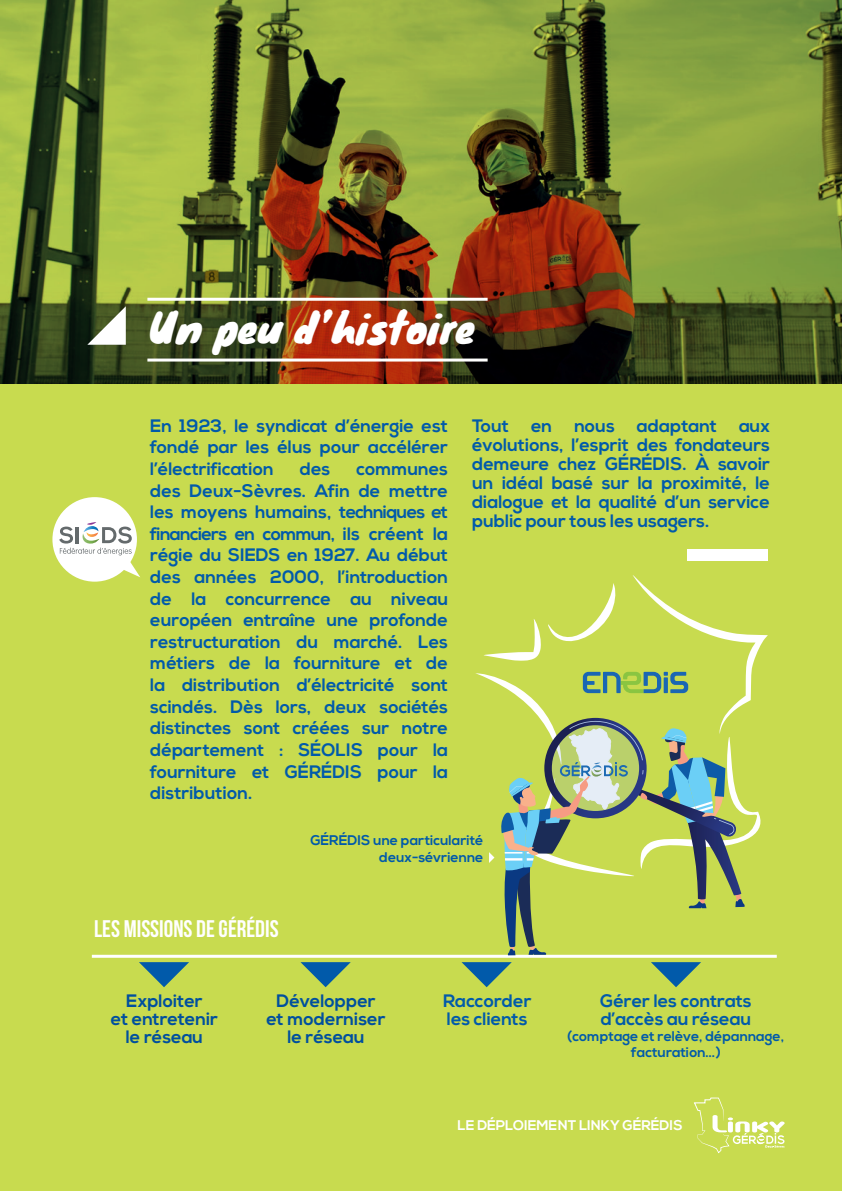
<style>
.page{position:relative;width:842px;height:1191px;background:#c8db4f}
.page>*{position:absolute;margin:0;border:0;box-sizing:border-box;transform-origin:0 0}
.t1{font:40px "Knewave";color:#fff}
.t2{font:24px "Bebas Neue";color:#fff}
.t3{font:700 18px/21.6px "Nexa";color:#015aaa;text-align:justify}
.t4{font:700 18px/18px "Nexa";color:#004f9e;text-align:center}
.t5{font:700 14px/16px "Nexa";color:#015aaa;text-align:center}
.t6{font:700 14px "Nexa";color:#fff}
</style>
<div class="page">
<div style="left:687px;top:549px;width:81px;height:11px;background:#fff"></div>
<img style="left:0;top:0;width:842px;height:383px">
<hr style="left:147px;top:358px;width:341px;height:3px;background:#fff">
<hr style="left:147px;top:298px;width:341px;height:3px;background:#fff">
<svg style="left:87px;top:306px;width:39px;height:39px;background:#979f8b"></svg>
<hr style="left:92px;top:954px;width:685px;height:3px;background:#fff">
<svg style="left:139px;top:962px;width:50px;height:25px"></svg>
<svg style="left:300px;top:962px;width:51px;height:25px"></svg>
<svg style="left:461px;top:962px;width:51px;height:25px"></svg>
<svg style="left:651px;top:962px;width:50px;height:25px"></svg>
<svg style="left:694px;top:1097px;width:91px;height:56px"></svg>
<svg style="left:475px;top:575px;width:293px;height:288px"></svg>
<svg style="left:583px;top:672px;width:105px;height:21px"></svg>
<svg style="left:501px;top:718px;width:244px;height:237px"></svg>
<div style="left:52px;top:497px;width:85px;height:84px;background:#fff;border-radius:50%"></div>
<svg style="left:59px;top:522px;width:81px;height:55px"></svg>
<p class="t1" style="left:149px;top:296px;width:328px">Un peu d ’histoire</p>
<p class="t3" style="left:150px;top:415px;width:299px">En 1923, le syndicat d’énergie est fondé par les élus pour accélérer l’électrification</p>
<p class="t3" style="left:300px;top:458px;width:32px">des</p>
<p class="t3" style="left:150px;top:458px;width:299px;text-indent:206px">communes des Deux-Sèvres. Afin de mettre les moyens humains, techniques et financiers en commun, ils créent la régie du SIEDS en 1927. Au début des années 2000, l’introduction de la concurrence au niveau européen entraîne une profonde restructuration du marché. Les métiers de la fourniture et de la distribution d’électricité sont scindés. Dès lors, deux sociétés distinctes sont créées sur notre département : SÉOLIS pour la fourniture et GÉRÉDIS pour la distribution.</p>
<p class="t3" style="left:472px;top:417px;width:299px;line-height:19px">Tout en nous adaptant aux évolutions, l’esprit des fondateurs demeure chez GÉRÉDIS. À savoir un idéal basé sur la proximité, le dialogue et la qualité d’un service public pour tous les usagers.</p>
<p class="t2" style="left:94px;top:915px;width:186px">LES MISSIONS DE GÉRÉDIS</p>
<p class="t5" style="left:310px;top:832px;width:175px;line-height:16.8px;text-align:right">GÉRÉDIS une particularité deux-sévrienne</p>
<p class="t4" style="left:111px;top:992px;width:109px">Exploiter<br>et entretenir le réseau</p>
<p class="t4" style="left:267px;top:992px;width:120px">Développer et moderniser le réseau</p>
<p class="t3" style="left:443px;top:992px;width:90px;line-height:18px">Raccorder les clients</p>
<p class="t3" style="left:600px;top:992px;width:153px;line-height:18px">Gérer les contrats d’accès au réseau</p>
<p class="t5" style="left:568px;top:1028px;width:218px">(comptage et relève, dépannage, facturation…)</p>
<p class="t6" style="left:458px;top:1117px;width:227px">LE DÉPLOIEMENT LINKY GÉRÉDIS</p>
</div>
